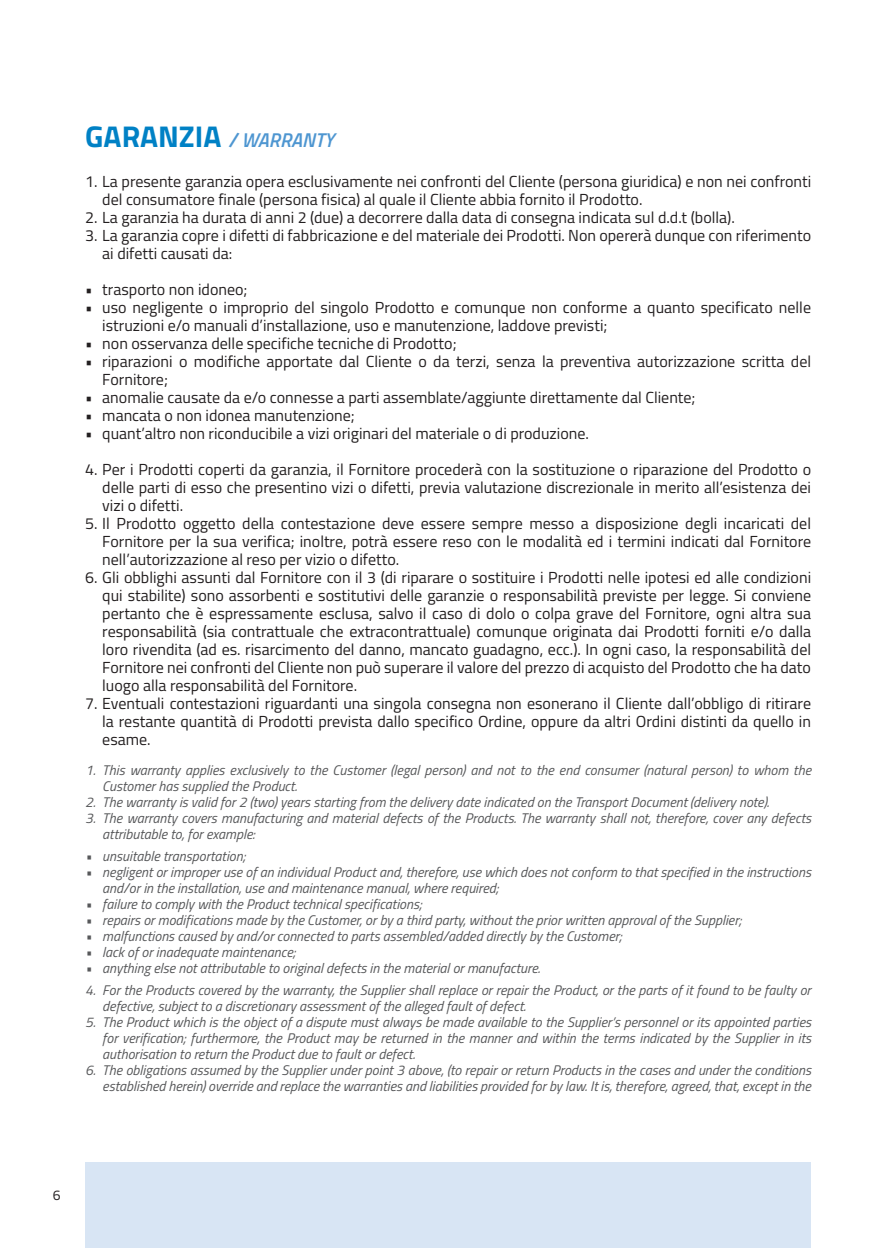
<style>
.page{position:relative;width:896px;height:1248px;background:#fff}
.page>*{position:absolute;margin:0;border:0;box-sizing:border-box;transform-origin:0 0}
.t1{font:italic 600 20px "Titillium Web";color:#4e96d1}
.t2{font:16px/18px "Titillium Web";color:#231f20}
.t3{font:italic 14px/16px "Titillium Web";color:#57585a}
.t4{font:14px "Titillium Web";color:#231f20}
.s1{font-weight:700;font-style:normal;font-size:30px;color:#0081c5}
</style>
<div class="page">
<div style="left:85px;top:1162px;width:726px;height:85px;background:#d8e5f4"></div>
<p class="t1" style="left:85px;top:125px;width:250px"><span class="s1">GARANZIA</span> / WARRANTY</p>
<p class="t2" style="left:102px;top:172px;width:710px;text-indent:-17px">1. La presente garanzia opera esclusivamente nei confronti del Cliente (persona giuridica) e non nei confronti del consumatore finale (persona fisica) al quale il Cliente abbia fornito il Prodotto.</p>
<p class="t2" style="left:85px;top:208px;width:651px">2. La garanzia ha durata di anni 2 (due) a decorrere dalla data di consegna indicata sul d.d.t (bolla).</p>
<p class="t2" style="left:102px;top:226px;width:710px;text-indent:-17px">3. La garanzia copre i difetti di fabbricazione e del materiale dei Prodotti. Non opererà dunque con riferimento ai difetti causati da:</p>
<p class="t2" style="left:85px;top:280px;width:164px">• trasporto non idoneo;</p>
<p class="t2" style="left:102px;top:298px;width:710px;text-indent:-17px">• uso negligente o improprio del singolo Prodotto e comunque non conforme a quanto specificato nelle istruzioni e/o manuali d’installazione, uso e manutenzione, laddove previsti;</p>
<p class="t2" style="left:85px;top:334px;width:373px">• non osservanza delle specifiche tecniche di Prodotto;</p>
<p class="t2" style="left:102px;top:352px;width:710px;text-indent:-17px">• riparazioni o modifiche apportate dal Cliente o da terzi, senza la preventiva autorizzazione scritta del<br>Fornitore;</p>
<p class="t2" style="left:85px;top:388px;width:612px">• anomalie causate da e/o connesse a parti assemblate/aggiunte direttamente dal Cliente;</p>
<p class="t2" style="left:85px;top:406px;width:271px">• mancata o non idonea manutenzione;</p>
<p class="t2" style="left:85px;top:424px;width:505px">• quant’altro non riconducibile a vizi originari del materiale o di produzione.</p>
<p class="t2" style="left:102px;top:460px;width:710px;text-align:justify;text-indent:-17px">4. Per i Prodotti coperti da garanzia, il Fornitore procederà con la sostituzione o riparazione del Prodotto o delle parti di esso che presentino vizi o difetti, previa valutazione discrezionale in merito all’esistenza dei vizi o difetti.</p>
<p class="t2" style="left:102px;top:514px;width:710px;text-align:justify;text-indent:-17px">5. Il Prodotto oggetto della contestazione deve essere sempre messo a disposizione degli incaricati del Fornitore per la sua verifica; inoltre, potrà essere reso con le modalità ed i termini indicati dal Fornitore nell’autorizzazione al reso per vizio o difetto.</p>
<p class="t2" style="left:102px;top:568px;width:710px;text-align:justify;text-indent:-17px">6. Gli obblighi assunti dal Fornitore con il 3 (di riparare o sostituire i Prodotti nelle ipotesi ed alle condizioni qui stabilite) sono assorbenti e sostitutivi delle garanzie o responsabilità previste per legge. Si conviene pertanto che è espressamente esclusa, salvo il caso di dolo o colpa grave del Fornitore, ogni altra sua responsabilità (sia contrattuale che extracontrattuale) comunque originata dai Prodotti forniti e/o dalla loro rivendita (ad es. risarcimento del danno, mancato guadagno, ecc.). In ogni caso, la responsabilità del Fornitore nei confronti del Cliente non può superare il valore del prezzo di acquisto del Prodotto che ha dato luogo alla responsabilità del Fornitore.</p>
<p class="t2" style="left:102px;top:694px;width:710px;text-align:justify;text-indent:-17px">7. Eventuali contestazioni riguardanti una singola consegna non esonerano il Cliente dall’obbligo di ritirare la restante quantità di Prodotti prevista dallo specifico Ordine, oppure da altri Ordini distinti da quello in esame.</p>
<p class="t3" style="left:102px;top:761px;width:710px;text-indent:-17px">1. This warranty applies exclusively to the Customer (legal person) and not to the end consumer (natural person) to whom the<br>Customer has supplied the Product.</p>
<p class="t3" style="left:85px;top:793px;width:685px">2. The warranty is valid for 2 (two) years starting from the delivery date indicated on the Transport Document (delivery note).</p>
<p class="t3" style="left:102px;top:809px;width:710px;text-indent:-17px">3. The warranty covers manufacturing and material defects of the Products. The warranty shall not, therefore, cover any defects attributable to, for example:</p>
<p class="t3" style="left:85px;top:847px;width:162px">• unsuitable transportation;</p>
<p class="t3" style="left:102px;top:863px;width:710px;text-indent:-17px">• negligent or improper use of an individual Product and, therefore, use which does not conform to that specified in the instructions and/or in the installation, use and maintenance manual, where required;</p>
<p class="t3" style="left:85px;top:895px;width:338px">• failure to comply with the Product technical specifications;</p>
<p class="t3" style="left:85px;top:911px;width:658px">• repairs or modifications made by the Customer, or by a third party, without the prior written approval of the Supplier;</p>
<p class="t3" style="left:85px;top:927px;width:538px">• malfunctions caused by and/or connected to parts assembled/added directly by the Customer;</p>
<p class="t3" style="left:85px;top:943px;width:212px">• lack of or inadequate maintenance;</p>
<p class="t3" style="left:85px;top:959px;width:456px">• anything else not attributable to original defects in the material or manufacture.</p>
<p class="t3" style="left:102px;top:981px;width:710px;text-indent:-17px">4. For the Products covered by the warranty, the Supplier shall replace or repair the Product, or the parts of it found to be faulty or defective, subject to a discretionary assessment of the alleged fault of defect.</p>
<p class="t3" style="left:102px;top:1013px;width:710px;text-align:justify;text-indent:-17px">5. The Product which is the object of a dispute must always be made available to the Supplier’s personnel or its appointed parties for verification; furthermore, the Product may be returned in the manner and within the terms indicated by the Supplier in its authorisation to return the Product due to fault or defect.</p>
<p class="t3" style="left:85px;top:1061px;width:727px;text-align:right">6. The obligations assumed by the Supplier under point 3 above, (to repair or return Products in the cases and under the conditions established herein) override and replace the warranties and liabilities provided for by law. It is, therefore, agreed, that, except in the</p>
<p class="t4" style="left:53px;top:1184px;width:9px">6</p>
</div>
